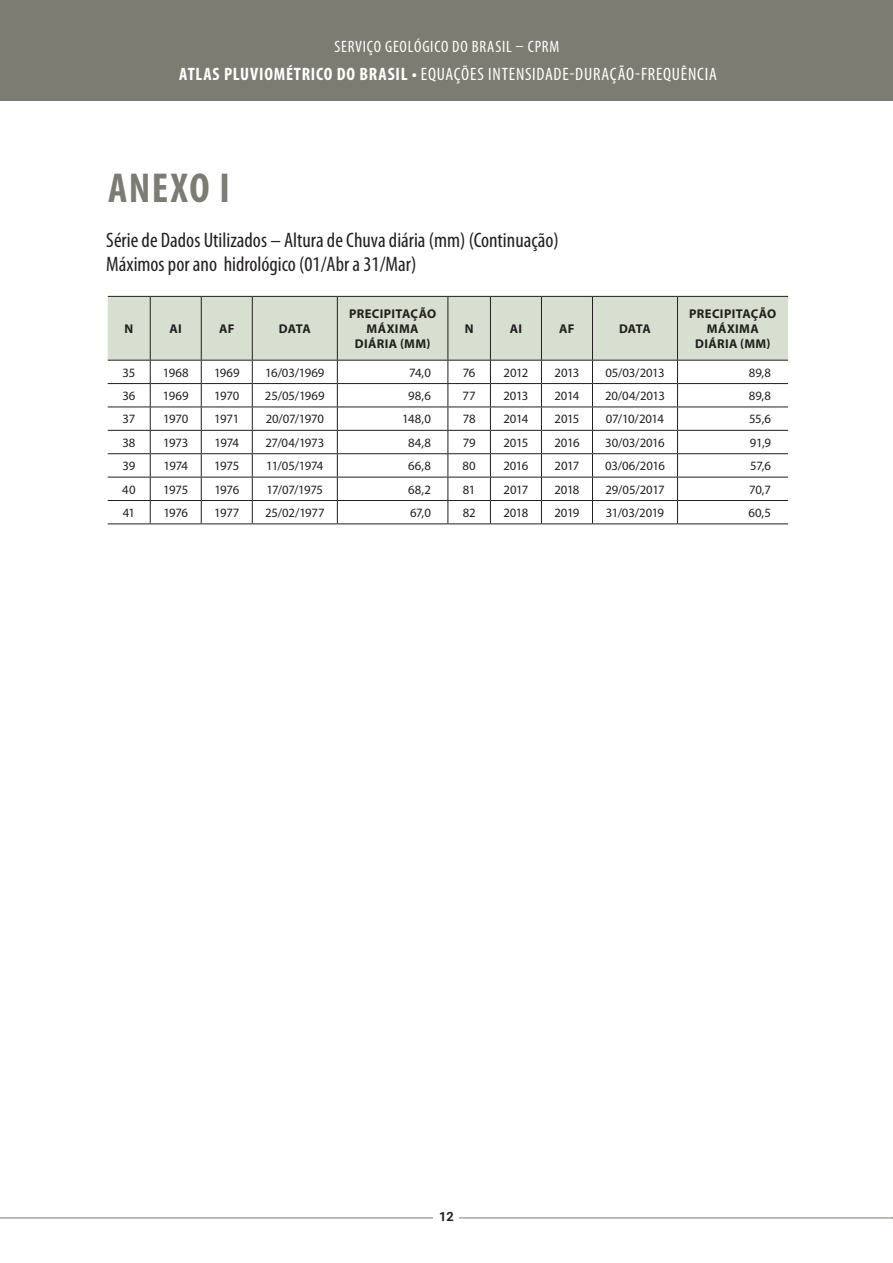
<style>
.page{position:relative;width:893px;height:1263px;background:#fff}
.page>*{position:absolute;margin:0;border:0;box-sizing:border-box;transform-origin:0 0}
.t1{font:700 condensed 42px "Myriad Pro";letter-spacing:.035em;color:#7d7c73}
.Legenda_Anexo{font:condensed 21px "Myriad Pro";color:#231f20}
.t2{font:condensed 18px "Myriad Pro";letter-spacing:.04em;color:#fff}
.t3{font:condensed 16.5px "Myriad Pro";letter-spacing:.045em;color:#fff}
.Tabela_Corpo{font:12.75px "Myriad Pro";letter-spacing:-.02em;color:#231f20}
.Tabela_Cabeçalho{font:700 12.75px/15px "Myriad Pro";letter-spacing:.025em;color:#231f20;text-align:center}
.t4{font:700 12.75px "Roboto";color:#231f20}
.s1{font-weight:700}
</style>
<div class="page">
<div style="left:0;top:0;width:893px;height:100px;background:#7d7c73"></div>
<hr style="left:0;top:1217px;width:893px;height:1px;background:#7d7c73">
<div style="left:433px;top:1205px;width:26px;height:23px;background:#fff"></div>
<hr style="left:108px;top:523px;width:42px;height:1px;background:#231f20">
<hr style="left:150px;top:523px;width:51px;height:1px;background:#231f20">
<hr style="left:201px;top:523px;width:51px;height:1px;background:#231f20">
<hr style="left:252px;top:523px;width:85px;height:1px;background:#231f20">
<hr style="left:337px;top:523px;width:111px;height:1px;background:#231f20">
<hr style="left:448px;top:523px;width:42px;height:1px;background:#231f20">
<hr style="left:490px;top:523px;width:51px;height:1px;background:#231f20">
<hr style="left:541px;top:523px;width:51px;height:1px;background:#231f20">
<hr style="left:592px;top:523px;width:85px;height:1px;background:#231f20">
<hr style="left:677px;top:523px;width:111px;height:1px;background:#231f20">
<svg style="left:108px;top:296px;width:680px;height:227px"></svg>
<p class="t3" style="left:334px;top:36px;width:226px">SERVIÇO GEOLÓGICO DO BRASIL – CPRM</p>
<h3 class="t2" style="left:179px;top:63px;width:539px"><span class="s1">ATLAS PLUVIOMÉTRICO DO BRASIL •</span> EQUAÇÕES INTENSIDADE-DURAÇÃO-FREQUÊNCIA</h3>
<p class="t1" style="left:108px;top:162px;width:123px">ANEXO I</p>
<p class="Legenda_Anexo" style="left:106px;top:228px;width:454px">Série de Dados Utilizados – Altura de Chuva diária (mm) (Continuação)</p>
<p class="Legenda_Anexo" style="left:106px;top:252px;width:312px">Máximos por ano hidrológico (01/Abr a 31/Mar)</p>
<p class="Tabela_Cabeçalho" style="left:125px;top:321px;width:10px">N</p>
<p class="Tabela_Cabeçalho" style="left:170px;top:321px;width:14px">AI</p>
<p class="Tabela_Cabeçalho" style="left:219px;top:321px;width:17px">AF</p>
<p class="Tabela_Cabeçalho" style="left:279px;top:321px;width:33px">DATA</p>
<p class="Tabela_Cabeçalho" style="left:349px;top:306px;width:89px">PRECIPITAÇÃO</p>
<p class="Tabela_Cabeçalho" style="left:367px;top:321px;width:54px">MÁXIMA</p>
<p class="Tabela_Cabeçalho" style="left:355px;top:336px;width:77px">DIÁRIA (MM)</p>
<p class="Tabela_Cabeçalho" style="left:465px;top:321px;width:10px">N</p>
<p class="Tabela_Cabeçalho" style="left:510px;top:321px;width:14px">AI</p>
<p class="Tabela_Cabeçalho" style="left:559px;top:321px;width:17px">AF</p>
<p class="Tabela_Cabeçalho" style="left:619px;top:321px;width:33px">DATA</p>
<p class="Tabela_Cabeçalho" style="left:689px;top:306px;width:89px">PRECIPITAÇÃO<br>MÁXIMA</p>
<p class="Tabela_Cabeçalho" style="left:695px;top:336px;width:77px">DIÁRIA (MM)</p>
<p class="Tabela_Corpo" style="left:123px;top:364px;width:14px">35</p>
<p class="Tabela_Corpo" style="left:163px;top:364px;width:27px">1968</p>
<p class="Tabela_Corpo" style="left:214px;top:364px;width:27px">1969</p>
<p class="Tabela_Corpo" style="left:265px;top:364px;width:61px">16/03/1969</p>
<p class="Tabela_Corpo" style="left:409px;top:364px;width:23px">74,0</p>
<p class="Tabela_Corpo" style="left:463px;top:364px;width:14px">76</p>
<p class="Tabela_Corpo" style="left:503px;top:364px;width:26px">2012</p>
<p class="Tabela_Corpo" style="left:554px;top:364px;width:26px">2013</p>
<p class="Tabela_Corpo" style="left:605px;top:364px;width:61px">05/03/2013</p>
<p class="Tabela_Corpo" style="left:749px;top:364px;width:24px">89,8</p>
<p class="Tabela_Corpo" style="left:122px;top:388px;width:15px">36</p>
<p class="Tabela_Corpo" style="left:163px;top:388px;width:27px">1969</p>
<p class="Tabela_Corpo" style="left:214px;top:388px;width:27px">1970</p>
<p class="Tabela_Corpo" style="left:265px;top:388px;width:61px">25/05/1969</p>
<p class="Tabela_Corpo" style="left:408px;top:388px;width:24px">98,6</p>
<p class="Tabela_Corpo" style="left:463px;top:388px;width:15px">77</p>
<p class="Tabela_Corpo" style="left:503px;top:388px;width:26px">2013</p>
<p class="Tabela_Corpo" style="left:554px;top:388px;width:27px">2014</p>
<p class="Tabela_Corpo" style="left:605px;top:388px;width:61px">20/04/2013</p>
<p class="Tabela_Corpo" style="left:749px;top:388px;width:24px">89,8</p>
<p class="Tabela_Corpo" style="left:123px;top:411px;width:14px">37</p>
<p class="Tabela_Corpo" style="left:163px;top:411px;width:27px">1970</p>
<p class="Tabela_Corpo" style="left:214px;top:411px;width:26px">1971</p>
<p class="Tabela_Corpo" style="left:266px;top:411px;width:60px">20/07/1970</p>
<p class="Tabela_Corpo" style="left:402px;top:411px;width:30px">148,0</p>
<p class="Tabela_Corpo" style="left:463px;top:411px;width:14px">78</p>
<p class="Tabela_Corpo" style="left:503px;top:411px;width:27px">2014</p>
<p class="Tabela_Corpo" style="left:554px;top:411px;width:26px">2015</p>
<p class="Tabela_Corpo" style="left:606px;top:411px;width:60px">07/10/2014</p>
<p class="Tabela_Corpo" style="left:749px;top:411px;width:24px">55,6</p>
<p class="Tabela_Corpo" style="left:122px;top:435px;width:15px">38</p>
<p class="Tabela_Corpo" style="left:163px;top:435px;width:27px">1973</p>
<p class="Tabela_Corpo" style="left:215px;top:435px;width:26px">1974</p>
<p class="Tabela_Corpo" style="left:265px;top:435px;width:60px">27/04/1973</p>
<p class="Tabela_Corpo" style="left:408px;top:435px;width:24px">84,8</p>
<p class="Tabela_Corpo" style="left:463px;top:435px;width:14px">79</p>
<p class="Tabela_Corpo" style="left:503px;top:435px;width:26px">2015</p>
<p class="Tabela_Corpo" style="left:554px;top:435px;width:27px">2016</p>
<p class="Tabela_Corpo" style="left:605px;top:435px;width:61px">30/03/2016</p>
<p class="Tabela_Corpo" style="left:750px;top:435px;width:23px">91,9</p>
<p class="Tabela_Corpo" style="left:123px;top:458px;width:14px">39</p>
<p class="Tabela_Corpo" style="left:163px;top:458px;width:26px">1974</p>
<p class="Tabela_Corpo" style="left:214px;top:458px;width:26px">1975</p>
<p class="Tabela_Corpo" style="left:266px;top:458px;width:59px">11/05/1974</p>
<p class="Tabela_Corpo" style="left:408px;top:458px;width:24px">66,8</p>
<p class="Tabela_Corpo" style="left:463px;top:458px;width:15px">80</p>
<p class="Tabela_Corpo" style="left:503px;top:458px;width:27px">2016</p>
<p class="Tabela_Corpo" style="left:555px;top:458px;width:26px">2017</p>
<p class="Tabela_Corpo" style="left:605px;top:458px;width:61px">03/06/2016</p>
<p class="Tabela_Corpo" style="left:750px;top:458px;width:23px">57,6</p>
<p class="Tabela_Corpo" style="left:122px;top:481px;width:15px">40</p>
<p class="Tabela_Corpo" style="left:163px;top:481px;width:26px">1975</p>
<p class="Tabela_Corpo" style="left:214px;top:481px;width:26px">1976</p>
<p class="Tabela_Corpo" style="left:266px;top:481px;width:58px">17/07/1975</p>
<p class="Tabela_Corpo" style="left:408px;top:481px;width:24px">68,2</p>
<p class="Tabela_Corpo" style="left:463px;top:481px;width:14px">81</p>
<p class="Tabela_Corpo" style="left:504px;top:481px;width:26px">2017</p>
<p class="Tabela_Corpo" style="left:554px;top:481px;width:27px">2018</p>
<p class="Tabela_Corpo" style="left:605px;top:481px;width:61px">29/05/2017</p>
<p class="Tabela_Corpo" style="left:749px;top:481px;width:23px">70,7</p>
<p class="Tabela_Corpo" style="left:123px;top:505px;width:14px">41</p>
<p class="Tabela_Corpo" style="left:163px;top:505px;width:26px">1976</p>
<p class="Tabela_Corpo" style="left:214px;top:505px;width:27px">1977</p>
<p class="Tabela_Corpo" style="left:265px;top:505px;width:61px">25/02/1977</p>
<p class="Tabela_Corpo" style="left:410px;top:505px;width:22px">67,0</p>
<p class="Tabela_Corpo" style="left:463px;top:505px;width:14px">82</p>
<p class="Tabela_Corpo" style="left:503px;top:505px;width:27px">2018</p>
<p class="Tabela_Corpo" style="left:554px;top:505px;width:26px">2019</p>
<p class="Tabela_Corpo" style="left:606px;top:505px;width:60px">31/03/2019</p>
<p class="Tabela_Corpo" style="left:748px;top:505px;width:24px">60,5</p>
<p class="t4" style="left:439px;top:1208px;width:16px">12</p>
</div>
